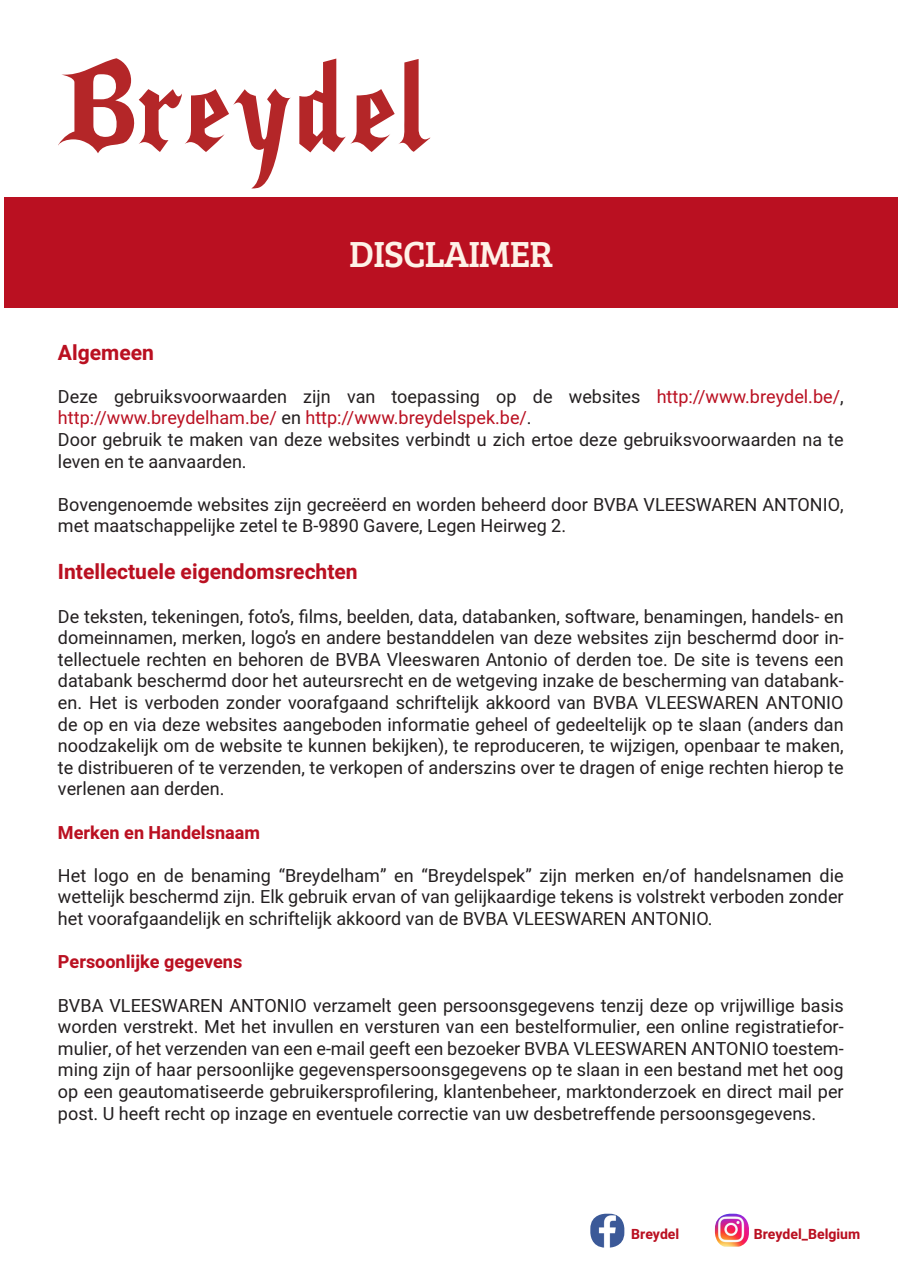
<style>
.page{position:relative;width:902px;height:1272px;background:#fff}
.page>*{position:absolute;margin:0;border:0;box-sizing:border-box;transform-origin:0 0}
.t1{font:37.5px "Bree Serif";letter-spacing:-.02em;color:#fef2e8}
.t2{font:700 21px "Heebo";color:#ba1021}
.t3{font:18px/21.6px "Heebo";color:#231f20;text-align:justify}
.t4{font:700 18px "Heebo";color:#ba1021}
.t5{font:700 13.95px "Heebo";color:#ba1021}
.s1{color:#ba1021}
</style>
<div class="page">
<div style="left:4px;top:197px;width:893px;height:110px;background:#ba1021"></div>
<svg style="left:299px;top:59px;width:131px;height:93px"></svg>
<svg style="left:58px;top:58px;width:233px;height:130px"></svg>
<img style="left:590px;top:1213px;width:34px;height:34px">
<img style="left:714px;top:1213px;width:34px;height:33px">
<h1 class="t1" style="left:349px;top:226px;width:205px">DISCLAIMER</h1>
<p class="t2" style="left:58px;top:337px;width:97px">Algemeen</p>
<p class="t3" style="left:58px;top:385px;width:787px;text-align:left">Deze gebruiksvoorwaarden zijn van toepassing op de websites <span class="s1">http://www.breydel.be/</span>, <span class="s1">http://www.breydelham.be/</span> en <span class="s1">http://www.breydelspek.be/</span>.<br>Door gebruik te maken van deze websites verbindt u zich ertoe deze gebruiksvoorwaarden na te leven en te aanvaarden.</p>
<p class="t3" style="left:58px;top:493px;width:787px">Bovengenoemde websites zijn gecreëerd en worden beheerd door BVBA VLEESWAREN ANTONIO, met maatschappelijke zetel te B-9890 Gavere, Legen Heirweg 2.</p>
<p class="t2" style="left:58px;top:557px;width:301px">Intellectuele eigendomsrechten</p>
<p class="t3" style="left:58px;top:605px;width:787px">De teksten, tekeningen, foto’s, films, beelden, data, databanken, software, benamingen, handels- en domeinnamen, merken, logo’s en andere bestanddelen van deze websites zijn beschermd door in&shy;tellectuele rechten en behoren de BVBA Vleeswaren Antonio of derden toe. De site is tevens een databank beschermd door het auteursrecht en de wetgeving inzake de bescherming van databank&shy;en. Het is verboden zonder voorafgaand schriftelijk akkoord van BVBA VLEESWAREN ANTONIO de op en via deze websites aangeboden informatie geheel of gedeeltelijk op te slaan (anders dan noodzakelijk om de website te kunnen bekijken), te reproduceren, te wijzigen, openbaar te maken, te distribueren of te verzenden, te verkopen of anderszins over te dragen of enige rechten hierop te verlenen aan derden.</p>
<p class="t4" style="left:58px;top:819px;width:203px">Merken en Handelsnaam</p>
<p class="t3" style="left:58px;top:864px;width:787px">Het logo en de benaming “Breydelham” en “Breydelspek” zijn merken en/of handelsnamen die wettelijk beschermd zijn. Elk gebruik ervan of van gelijkaardige tekens is volstrekt verboden zonder het voorafgaandelijk en schriftelijk akkoord van de BVBA VLEESWAREN ANTONIO.</p>
<p class="t4" style="left:58px;top:949px;width:186px">Persoonlijke gegevens</p>
<p class="t3" style="left:58px;top:994px;width:787px">BVBA VLEESWAREN ANTONIO verzamelt geen persoonsgegevens tenzij deze op vrijwillige basis worden verstrekt. Met het invullen en versturen van een bestelformulier, een online registratiefor&shy;mulier, of het verzenden van een e-mail geeft een bezoeker BVBA VLEESWAREN ANTONIO toestem&shy;ming zijn of haar persoonlijke gegevenspersoonsgegevens op te slaan in een bestand met het oog op een geautomatiseerde gebruikersprofilering, klantenbeheer, marktonderzoek en direct mail per post. U heeft recht op inzage en eventuele correctie van uw desbetreffende persoonsgegevens.</p>
<p class="t5" style="left:631px;top:1224px;width:50px">Breydel</p>
<p class="t5" style="left:753px;top:1224px;width:108px">Breydel_Belgium</p>
</div>
